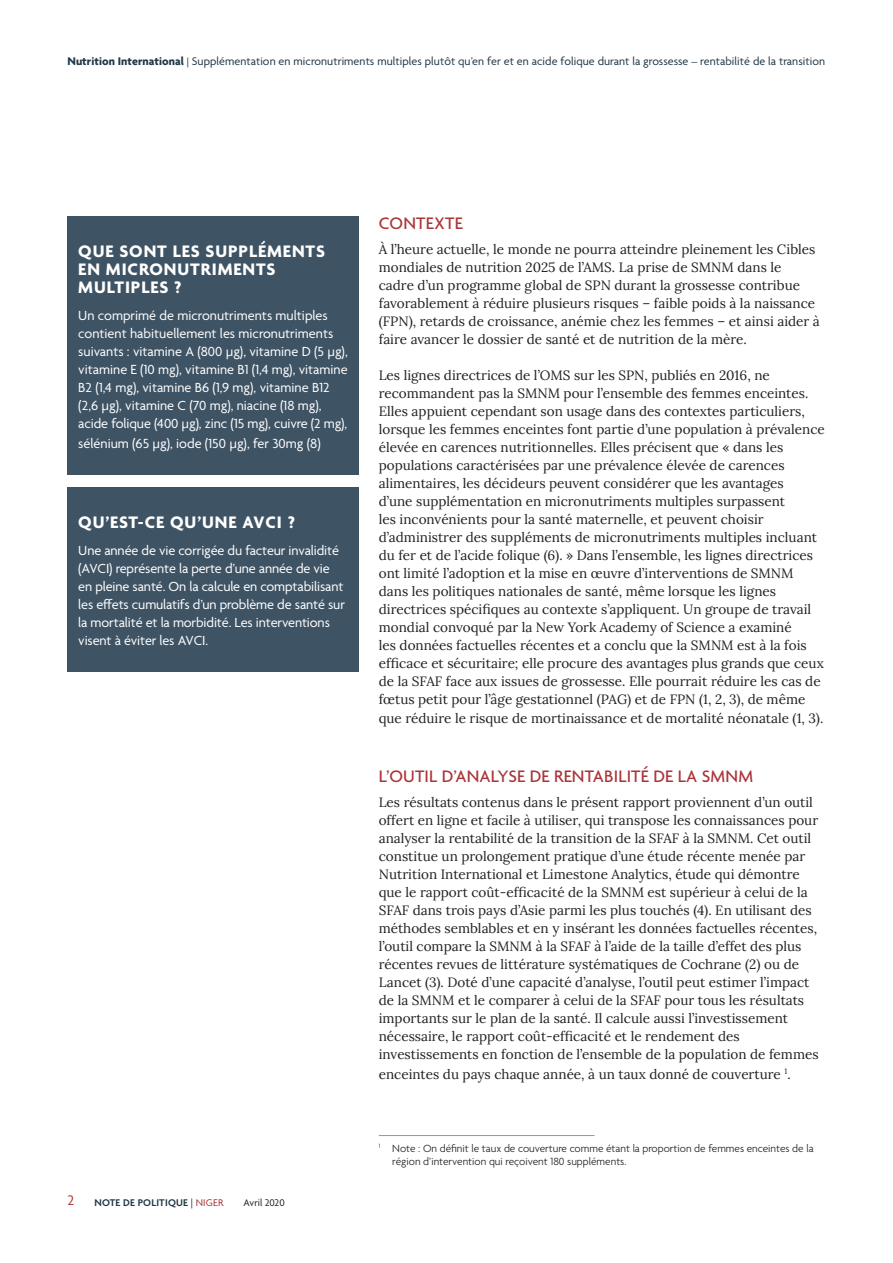
<style>
.page{position:relative;width:893px;height:1263px;background:#fff}
.page>*{position:absolute;margin:0;border:0;box-sizing:border-box;transform-origin:0 0}
.t1{font:700 18px/18px "Agenda";letter-spacing:.05em;color:#fff}
.t2{font:500 18px "Agenda";letter-spacing:.01em;color:#ab3439}
.t3{font:15px "Agenda";color:#ab3439}
.t4{font:14.25px/18px "Agenda";letter-spacing:-.005em;color:#fff}
.t5{font:13.5px/18px "Lora";color:#231f20}
.t6{font:12px "Agenda";letter-spacing:.005em;color:#203746}
.t7{font:300 11.25px/13.5px "Agenda";color:#231f20}
.t8{font:600 10.5px "Agenda";letter-spacing:.02em;color:#203746}
.t9{font:10.5px "Agenda";color:#231f20}
.s1{font-weight:700}
.s2{font-size:10.5px}
.s3{font-family:"Avenir";font-size:13.8px}
.s4{font-weight:400}
.s5{font-weight:400;color:#ab3439}
</style>
<div class="page">
<hr style="left:379px;top:1135px;width:215px;height:1px;background:#949698">
<div style="left:68px;top:216px;width:291px;height:259px;background:#3e5364"></div>
<div style="left:68px;top:487px;width:291px;height:185px;background:#3e5364"></div>
<p class="t6" style="left:68px;top:55px;width:759px"><span class="s1">Nutrition International</span> <span class="s2">|</span> Supplémentation en micronutriments multiples plutôt qu’en fer et en acide folique durant la grossesse – rentabilité de la transition</p>
<h1 class="t1" style="left:78px;top:243px;width:248px">QUE SONT LES SUPPLÉMENTS<br>EN MICRONUTRIMENTS<br>MULTIPLES ?</h1>
<p class="t4" style="left:78px;top:308px;width:271px">Un comprimé de micronutriments multiples contient habituellement les micronutriments suivants : vitamine A (800 <span class="s3">µ</span>g), vitamine D (5 <span class="s3">µ</span>g), vitamine E (10 mg), vitamine B1 (1,4 mg), vitamine B2 (1,4 mg), vitamine B6 (1,9 mg), vitamine B12 (2,6 <span class="s3">µ</span>g), vitamine C (70 mg), niacine (18 mg), acide folique (400 <span class="s3">µ</span>g), zinc (15 mg), cuivre (2 mg),</p>
<p class="t4" style="left:78px;top:435px;width:244px">sélénium (65 <span class="s3">µ</span>g), iode (150 <span class="s3">µ</span>g), fer 30mg (8)</p>
<h1 class="t1" style="left:78px;top:514px;width:218px">QU’EST-CE QU’UNE AVCI ?</h1>
<p class="t4" style="left:78px;top:543px;width:268px">Une année de vie corrigée du facteur invalidité (AVCI) représente la perte d’une année de vie en pleine santé. On la calcule en comptabilisant les effets cumulatifs d’un problème de santé sur la mortalité et la morbidité. Les interventions visent à éviter les AVCI.</p>
<p class="t3" style="left:68px;top:1192px;width:8px">2</p>
<p class="t8" style="left:94px;top:1196px;width:131px">NOTE DE POLITIQUE <span class="s4">|</span> <span class="s5">NIGER</span></p>
<p class="t9" style="left:243px;top:1196px;width:43px">Avril 2020</p>
<h1 class="t2" style="left:379px;top:213px;width:85px">CONTEXTE</h1>
<p class="t5" style="left:379px;top:239px;width:443px">À l’heure actuelle, le monde ne pourra atteindre pleinement les Cibles mondiales de nutrition 2025 de l’AMS. La prise de SMNM dans le cadre d’un programme global de SPN durant la grossesse contribue favorablement à réduire plusieurs risques – faible poids à la naissance (FPN), retards de croissance, anémie chez les femmes – et ainsi aider à faire avancer le dossier de santé et de nutrition de la mère.</p>
<p class="t5" style="left:379px;top:365px;width:447px">Les lignes directrices de l’OMS sur les SPN, publiés en 2016, ne recommandent pas la SMNM pour l’ensemble des femmes enceintes.<br>Elles appuient cependant son usage dans des contextes particuliers, lorsque les femmes enceintes font partie d’une population à prévalence élevée en carences nutritionnelles. Elles précisent que « dans les populations caractérisées par une prévalence élevée de carences alimentaires, les décideurs peuvent considérer que les avantages<br>d’une supplémentation en micronutriments multiples surpassent<br>les inconvénients pour la santé maternelle, et peuvent choisir d’administrer des suppléments de micronutriments multiples incluant du fer et de l’acide folique (6). » Dans l’ensemble, les lignes directrices ont limité l’adoption et la mise en œuvre d’interventions de SMNM dans les politiques nationales de santé, même lorsque les lignes directrices spécifiques au contexte s’appliquent. Un groupe de travail mondial convoqué par la New York Academy of Science a examiné<br>les données factuelles récentes et a conclu que la SMNM est à la fois efficace et sécuritaire; elle procure des avantages plus grands que ceux de la SFAF face aux issues de grossesse. Elle pourrait réduire les cas de fœtus petit pour l’âge gestationnel (PAG) et de FPN (1, 2, 3), de même</p>
<p class="t5" style="left:379px;top:708px;width:446px">que réduire le risque de mortinaissance et de mortalité néonatale (1, 3).</p>
<h1 class="t2" style="left:379px;top:767px;width:376px">L’OUTIL D’ANALYSE DE RENTABILITÉ DE LA SMNM</h1>
<p class="t5" style="left:379px;top:792px;width:441px">Les résultats contenus dans le présent rapport proviennent d’un outil offert en ligne et facile à utiliser, qui transpose les connaissances pour analyser la rentabilité de la transition de la SFAF à la SMNM. Cet outil constitue un prolongement pratique d’une étude récente menée par Nutrition International et Limestone Analytics, étude qui démontre que le rapport coût-efficacité de la SMNM est supérieur à celui de la SFAF dans trois pays d’Asie parmi les plus touchés (4). En utilisant des méthodes semblables et en y insérant les données factuelles récentes, l’outil compare la SMNM à la SFAF à l’aide de la taille d’effet des plus récentes revues de littérature systématiques de Cochrane (2) ou de Lancet (3). Doté d’une capacité d’analyse, l’outil peut estimer l’impact de la SMNM et le comparer à celui de la SFAF pour tous les résultats importants sur le plan de la santé. Il calcule aussi l’investissement nécessaire, le rapport coût-efficacité et le rendement des investissements en fonction de l’ensemble de la population de femmes</p>
<p class="t5" style="left:379px;top:1064px;width:413px">enceintes du pays chaque année, à un taux donné de couverture <sup>1</sup>.</p>
<p class="t7" style="left:392px;top:1142px;width:423px;text-indent:-13px"><sup>1</sup> Note : On définit le taux de couverture comme étant la proportion de femmes enceintes de la région d’intervention qui reçoivent 180 suppléments.</p>
</div>
